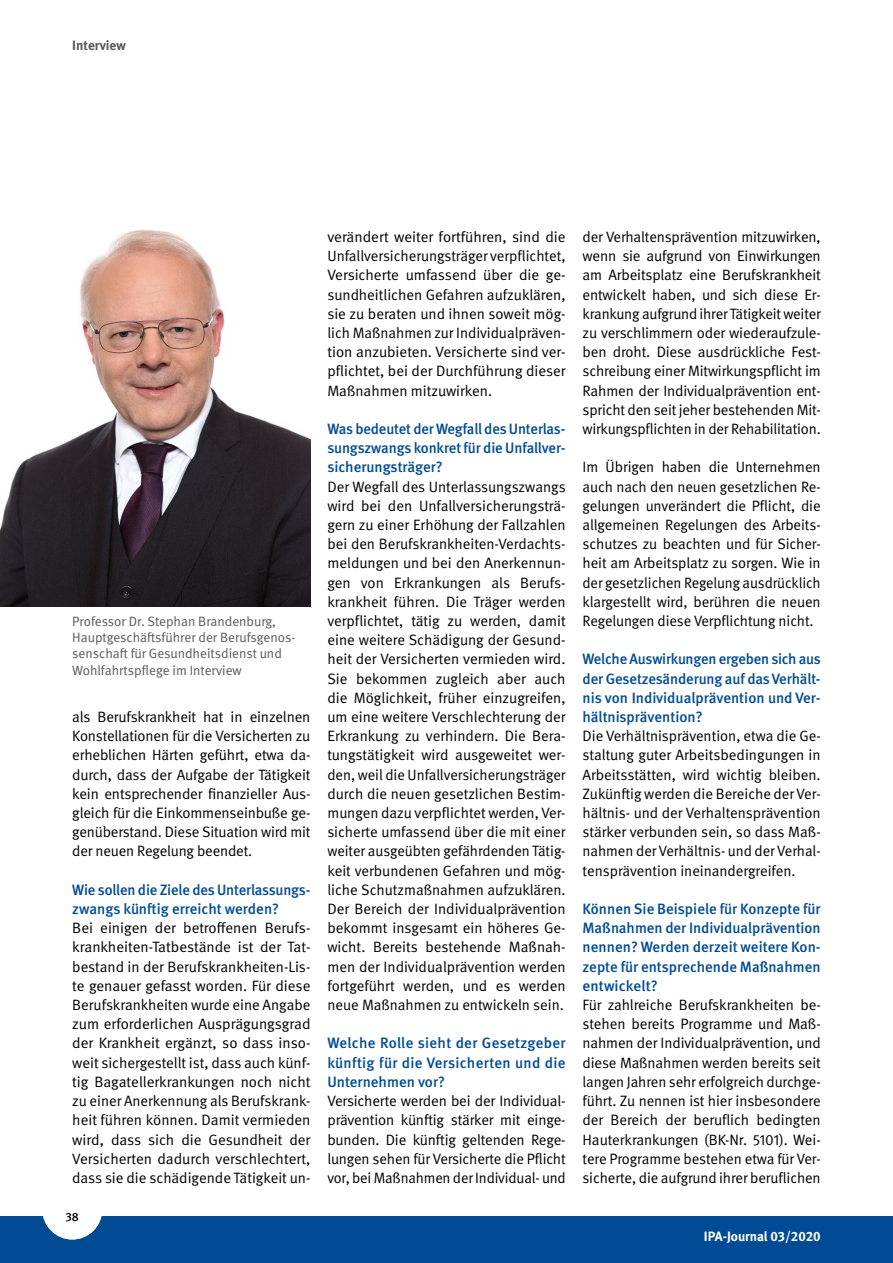
<style>
.page{position:relative;width:893px;height:1263px;background:#fff}
.page>*{position:absolute;margin:0;border:0;box-sizing:border-box;transform-origin:0 0}
._01_Standardschriftarten_08_Interviewantw{font:15px/19.2px "DGUV Meta";letter-spacing:-.005em;color:#000;text-align:justify}
._01_Standardschriftarten_07_Interviewfrag{font:500 15px/19.2px "DGUV Meta";color:#004b93;text-align:justify}
.t1{font:13.5px/16.2px "DGUV Meta";color:#58585a}
.t2{font:700 13.5px "DGUV Meta";letter-spacing:-.005em;color:#fff}
.t3{font:700 13.5px "DGUV Meta";color:#58585a}
.t4{font:500 13.5px "DGUV Meta";color:#000}
.t5{font:500 12px "DGUV Meta";color:#000}
</style>
<div class="page">
<div style="left:0;top:1216px;width:893px;height:47px;background:#004b93"></div>
<div style="left:42px;top:1179px;width:60px;height:60px;background:#fff;border-radius:50%"></div>
<img style="left:0;top:229px;width:310px;height:378px">
<p class="t3" style="left:72px;top:37px;width:55px">Interview</p>
<p class="t1" style="left:72px;top:614px;width:225px">Professor Dr. Stephan Brandenburg, Hauptgeschäftsführer der Berufsgenos&shy;senschaft für Gesundheitsdienst und Wohlfahrtspflege im Interview</p>
<p class="_01_Standardschriftarten_08_Interviewantw" style="left:72px;top:708px;width:240px">als Berufskrankheit hat in einzelnen Konstellationen für die Versicherten zu erheblichen Härten geführt, etwa da&shy;durch, dass der Aufgabe der Tätigkeit kein entsprechender finanzieller Aus&shy;gleich für die Einkommenseinbuße ge&shy;genüberstand. Diese Situation wird mit der neuen Regelung beendet.</p>
<p class="_01_Standardschriftarten_07_Interviewfrag" style="left:72px;top:880px;width:240px">Wie sollen die Ziele des Unterlassungs&shy;zwangs künftig erreicht werden?</p>
<p class="_01_Standardschriftarten_08_Interviewantw" style="left:72px;top:919px;width:240px">Bei einigen der betroffenen Berufs&shy;krankheiten-Tatbestände ist der Tat&shy;bestand in der Berufskrankheiten-Lis&shy;te genauer gefasst worden. Für diese Berufskrankheiten wurde eine Angabe zum erforderlichen Ausprägungsgrad der Krankheit ergänzt, so dass inso&shy;weit sichergestellt ist, dass auch künf&shy;tig Bagatellerkrankungen noch nicht zu einer Anerkennung als Berufskrank&shy;heit führen können. Damit vermieden wird, dass sich die Gesundheit der Versicherten dadurch verschlechtert, dass sie die schädigende Tätigkeit un-</p>
<p class="t4" style="left:65px;top:1209px;width:17px">38</p>
<p class="t5" style="left:65px;top:1210px;width:15px">38</p>
<p class="_01_Standardschriftarten_08_Interviewantw" style="left:327px;top:228px;width:240px">verändert weiter fortführen, sind die Unfallversicherungsträger verpflichtet, Versicherte umfassend über die ge&shy;sundheitlichen Gefahren aufzuklären, sie zu beraten und ihnen soweit mög&shy;lich Maßnahmen zur Individualpräven&shy;tion anzubieten. Versicherte sind ver&shy;pflichtet, bei der Durchführung dieser Maßnahmen mitzuwirken.</p>
<p class="_01_Standardschriftarten_07_Interviewfrag" style="left:327px;top:420px;width:240px">Was bedeutet der Wegfall des Unterlas&shy;sungszwangs konkret für die Unfallver&shy;sicherungsträger?</p>
<p class="_01_Standardschriftarten_08_Interviewantw" style="left:327px;top:477px;width:240px">Der Wegfall des Unterlassungszwangs wird bei den Unfallversicherungsträ&shy;gern zu einer Erhöhung der Fallzahlen bei den Berufskrankheiten-Verdachts&shy;meldungen und bei den Anerkennun&shy;gen von Erkrankungen als Berufs&shy;krankheit führen. Die Träger werden verpflichtet, tätig zu werden, damit eine weitere Schädigung der Gesund&shy;heit der Versicherten vermieden wird.<br>Sie bekommen zugleich aber auch die Möglichkeit, früher einzugreifen, um eine weitere Verschlechterung der Erkrankung zu verhindern. Die Bera&shy;tungstätigkeit wird ausgeweitet wer&shy;den, weil die Unfallversicherungsträger durch die neuen gesetzlichen Bestim&shy;mungen dazu verpflichtet werden, Ver&shy;sicherte umfassend über die mit einer weiter ausgeübten gefährdenden Tätig&shy;keit verbundenen Gefahren und mög&shy;liche Schutzmaßnahmen aufzuklären.<br>Der Bereich der Individualprävention bekommt insgesamt ein höheres Ge&shy;wicht. Bereits bestehende Maßnah&shy;men der Individualprävention werden fortgeführt werden, und es werden neue Maßnahmen zu entwickeln sein.</p>
<p class="_01_Standardschriftarten_07_Interviewfrag" style="left:327px;top:1034px;width:240px">Welche Rolle sieht der Gesetzgeber künftig für die Versicherten und die Unternehmen vor?</p>
<p class="_01_Standardschriftarten_08_Interviewantw" style="left:327px;top:1092px;width:240px">Versicherte werden bei der Individual&shy;prävention künftig stärker mit einge&shy;bunden. Die künftig geltenden Rege&shy;lungen sehen für Versicherte die Pflicht vor, bei Maßnahmen der Individual- und</p>
<p class="_01_Standardschriftarten_08_Interviewantw" style="left:583px;top:228px;width:240px">der Verhaltensprävention mitzuwirken, wenn sie aufgrund von Einwirkungen am Arbeitsplatz eine Berufskrankheit entwickelt haben, und sich diese Er&shy;krankung aufgrund ihrer Tätigkeit weiter zu verschlimmern oder wiederaufzule&shy;ben droht. Diese ausdrückliche Fest&shy;schreibung einer Mitwirkungspflicht im Rahmen der Individualprävention ent&shy;spricht den seit jeher bestehenden Mit&shy;wirkungspflichten in der Rehabilitation.</p>
<p class="_01_Standardschriftarten_08_Interviewantw" style="left:583px;top:458px;width:240px">Im Übrigen haben die Unternehmen auch nach den neuen gesetzlichen Re&shy;gelungen unverändert die Pflicht, die allgemeinen Regelungen des Arbeits&shy;schutzes zu beachten und für Sicher&shy;heit am Arbeitsplatz zu sorgen. Wie in der gesetzlichen Regelung ausdrücklich klargestellt wird, berühren die neuen Regelungen diese Verpflichtung nicht.</p>
<p class="_01_Standardschriftarten_07_Interviewfrag" style="left:583px;top:650px;width:240px">Welche Auswirkungen ergeben sich aus der Gesetzesänderung auf das Verhält&shy;nis von Individualprävention und Ver&shy;hältnisprävention?</p>
<p class="_01_Standardschriftarten_08_Interviewantw" style="left:583px;top:727px;width:240px">Die Verhältnisprävention, etwa die Ge&shy;staltung guter Arbeitsbedingungen in Arbeitsstätten, wird wichtig bleiben.<br>Zukünftig werden die Bereiche der Ver&shy;hältnis- und der Verhaltensprävention stärker verbunden sein, so dass Maß&shy;nahmen der Verhältnis- und der Verhal&shy;tensprävention ineinandergreifen.</p>
<p class="_01_Standardschriftarten_07_Interviewfrag" style="left:583px;top:900px;width:240px">Können Sie Beispiele für Konzepte für Maßnahmen der Individualprävention nennen? Werden derzeit weitere Kon&shy;zepte für entsprechende Maßnahmen entwickelt?</p>
<p class="_01_Standardschriftarten_08_Interviewantw" style="left:583px;top:996px;width:240px">Für zahlreiche Berufskrankheiten be&shy;stehen bereits Programme und Maß&shy;nahmen der Individualprävention, und diese Maßnahmen werden bereits seit langen Jahren sehr erfolgreich durchge&shy;führt. Zu nennen ist hier insbesondere der Bereich der beruflich bedingten Hauterkrankungen (BK-Nr. 5101). Wei&shy;tere Programme bestehen etwa für Ver&shy;sicherte, die aufgrund ihrer beruflichen</p>
<p class="t2" style="left:704px;top:1228px;width:118px">IPA-Journal 03/2020</p>
</div>
